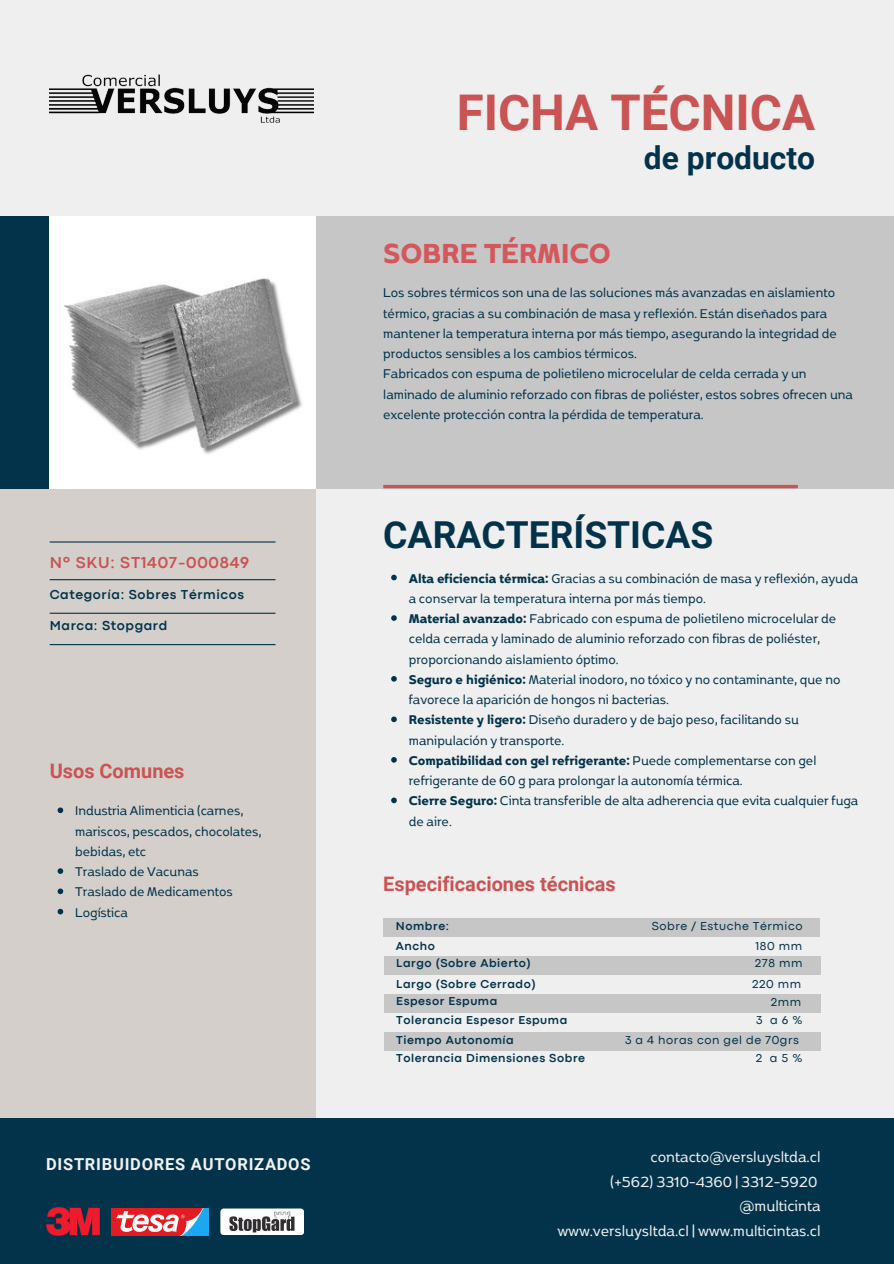
<style>
.page{position:relative;width:894px;height:1264px;background:#fff}
.page>*{position:absolute;margin:0;border:0;box-sizing:border-box;transform-origin:0 0}
.t1{font:700 49.2px "Roboto";color:#ca5353}
.t2{font:700 37.2px "Roboto";color:#02334b}
.t3{font:700 32.7px "Boriboon";color:#d3585c}
.t4{font:700 31.8px "Roboto";color:#02334b}
.t5{font:700 19.95px "Roboto";color:#ca5353}
.t6{font:17.25px "Boriboon";color:#f1f1f0}
.t7{font:700 16.5px "Roboto";letter-spacing:.045em;color:#f1f1f0}
.t8{font:700 16.5px "Codec Pro";letter-spacing:.045em;color:#ca5353}
.t9{font:15px/20.2px "Boriboon";color:#02334b}
.t10{font:700 13.5px "Codec Pro";letter-spacing:.045em;color:#02334b}
.t11{font:700 12px "Codec Pro";letter-spacing:.045em;color:#02334b}
.t12{font:12px "Codec Pro";letter-spacing:.045em;color:#02334b}
.s1{font-weight:700}
</style>
<div class="page">
<div style="left:0;top:0;width:893px;height:1263px;background:#efefef"></div>
<div style="left:0;top:419px;width:316px;height:711px;background:#d4cfcb"></div>
<div style="left:0;top:1118px;width:893px;height:145px;background:#02334b"></div>
<div style="left:50px;top:216px;width:843px;height:272px;background:#c6c6c6"></div>
<div style="left:384px;top:956px;width:436px;height:19px;background:#c6c6c6"></div>
<div style="left:0;top:216px;width:50px;height:272px;background:#02334b"></div>
<hr style="left:50px;top:541px;width:225px;height:1px;background:#02334b">
<hr style="left:383px;top:485px;width:414px;height:3px;background:#ca5353">
<hr style="left:50px;top:579px;width:225px;height:1px;background:#02334b">
<hr style="left:50px;top:612px;width:225px;height:2px;background:#02334b">
<hr style="left:50px;top:644px;width:225px;height:1px;background:#02334b">
<img style="left:50px;top:216px;width:265px;height:272px">
<div style="left:384px;top:994px;width:436px;height:19px;background:#c6c6c6"></div>
<div style="left:384px;top:1031px;width:436px;height:19px;background:#c6c6c6"></div>
<img style="left:50px;top:74px;width:263px;height:49px">
<img style="left:46px;top:1207px;width:53px;height:28px">
<img style="left:112px;top:1208px;width:96px;height:27px">
<div style="left:220px;top:1208px;width:84px;height:27px;background:#fff;border-radius:3px"></div>
<img style="left:229px;top:1208px;width:66px;height:25px">
<div style="left:383px;top:918px;width:437px;height:19px;background:#c6c6c6"></div>
<svg style="left:391px;top:574px;width:5px;height:6px"></svg>
<svg style="left:391px;top:615px;width:5px;height:6px"></svg>
<svg style="left:391px;top:676px;width:5px;height:5px"></svg>
<svg style="left:391px;top:716px;width:5px;height:6px"></svg>
<svg style="left:391px;top:757px;width:5px;height:5px"></svg>
<svg style="left:391px;top:797px;width:5px;height:6px"></svg>
<svg style="left:58px;top:807px;width:5px;height:6px"></svg>
<svg style="left:58px;top:868px;width:5px;height:5px"></svg>
<svg style="left:58px;top:888px;width:5px;height:6px"></svg>
<svg style="left:58px;top:908px;width:5px;height:6px"></svg>
<p class="t8" style="left:50px;top:556px;width:201px">Nº SKU: ST1407-000849</p>
<p class="t10" style="left:50px;top:589px;width:196px">Categoría: Sobres Térmicos</p>
<p class="t10" style="left:50px;top:621px;width:119px">Marca: Stopgard</p>
<p class="t5" style="left:50px;top:760px;width:136px">Usos Comunes</p>
<p class="t9" style="left:75px;top:800px;width:188px">Industria Alimenticia (carnes, mariscos, pescados, chocolates, bebidas, etc</p>
<h6 class="t9" style="left:75px;top:860px;width:125px">Traslado de Vacunas</h6>
<p class="t9" style="left:75px;top:881px;width:159px">Traslado de Medicamentos</p>
<p class="t9" style="left:75px;top:901px;width:54px">Logística</p>
<p class="t7" style="left:46px;top:1154px;width:266px">DISTRIBUIDORES AUTORIZADOS</p>
<p class="t1" style="left:456px;top:84px;width:360px">FICHA TÉCNICA</p>
<p class="t3" style="left:383px;top:232px;width:229px">SOBRE TÉRMICO</p>
<p class="t4" style="left:643px;top:140px;width:173px">de producto</p>
<p class="t9" style="left:383px;top:282px;width:455px">Los sobres térmicos son una de las soluciones más avanzadas en aislamiento térmico, gracias a su combinación de masa y reflexión. Están diseñados para mantener la temperatura interna por más tiempo, asegurando la integridad de productos sensibles a los cambios térmicos.</p>
<h1 class="t9" style="left:383px;top:363px;width:471px">Fabricados con espuma de polietileno microcelular de celda cerrada y un laminado de aluminio reforzado con fibras de poliéster, estos sobres ofrecen una excelente protección contra la pérdida de temperatura.</h1>
<h2 class="t2" style="left:383px;top:514px;width:331px">CARACTERÍSTICAS</h2>
<h4 class="t9" style="left:408px;top:567px;width:450px"><span class="s1">Alta eficiencia térmica:</span> Gracias a su combinación de masa y reflexión, ayuda a conservar la temperatura interna por más tiempo.</h4>
<p class="t9" style="left:408px;top:608px;width:429px"><span class="s1">Material avanzado:</span> Fabricado con espuma de polietileno microcelular de celda cerrada y laminado de aluminio reforzado con fibras de poliéster, proporcionando aislamiento óptimo.</p>
<h3 class="t9" style="left:408px;top:668px;width:433px"><span class="s1">Seguro e higiénico:</span> Material inodoro, no tóxico y no contaminante, que no favorece la aparición de hongos ni bacterias.</h3>
<p class="t9" style="left:408px;top:709px;width:391px"><span class="s1">Resistente y ligero:</span> Diseño duradero y de bajo peso, facilitando su manipulación y transporte.</p>
<p class="t9" style="left:408px;top:749px;width:409px"><span class="s1">Compatibilidad con gel refrigerante:</span> Puede complementarse con gel refrigerante de 60 g para prolongar la autonomía térmica.</p>
<p class="t9" style="left:408px;top:790px;width:451px"><span class="s1">Cierre Seguro:</span> Cinta transferible de alta adherencia que evita cualquier fuga de aire.</p>
<p class="t5" style="left:383px;top:872px;width:234px">Especificaciones técnicas</p>
<p class="t11" style="left:396px;top:921px;width:55px">Nombre:</p>
<p class="t11" style="left:396px;top:941px;width:41px">Ancho</p>
<p class="t12" style="left:651px;top:921px;width:152px">Sobre / Estuche Térmico</p>
<p class="t12" style="left:755px;top:941px;width:48px">180 mm</p>
<p class="t11" style="left:396px;top:959px;width:136px">Largo (Sobre Abierto)</p>
<h5 class="t11" style="left:396px;top:979px;width:141px">Largo (Sobre Cerrado)</h5>
<p class="t12" style="left:754px;top:959px;width:49px">278 mm</p>
<p class="t12" style="left:752px;top:979px;width:50px">220 mm</p>
<p class="t11" style="left:396px;top:996px;width:103px">Espesor Espuma</p>
<p class="t11" style="left:396px;top:1015px;width:172px">Tolerancia Espesor Espuma</p>
<p class="t11" style="left:396px;top:1035px;width:119px">Tiempo Autonomía</p>
<p class="t12" style="left:770px;top:997px;width:32px">2mm</p>
<p class="t12" style="left:756px;top:1015px;width:48px">3 a6%</p>
<p class="t12" style="left:625px;top:1035px;width:175px">3 a 4 horas con gel de 70grs</p>
<p class="t11" style="left:396px;top:1053px;width:190px">Tolerancia Dimensiones Sobre</p>
<p class="t12" style="left:755px;top:1053px;width:48px">2 a5%</p>
<p class="t6" style="left:650px;top:1145px;width:171px">contacto@versluysltda.cl</p>
<h5 class="t6" style="left:610px;top:1170px;width:208px">(+562) 3310-4360 | 3312-5920</h5>
<p class="t6" style="left:739px;top:1195px;width:82px">@multicinta</p>
<p class="t6" style="left:557px;top:1219px;width:264px">www.versluysltda.cl | www.multicintas.cl</p>
</div>
